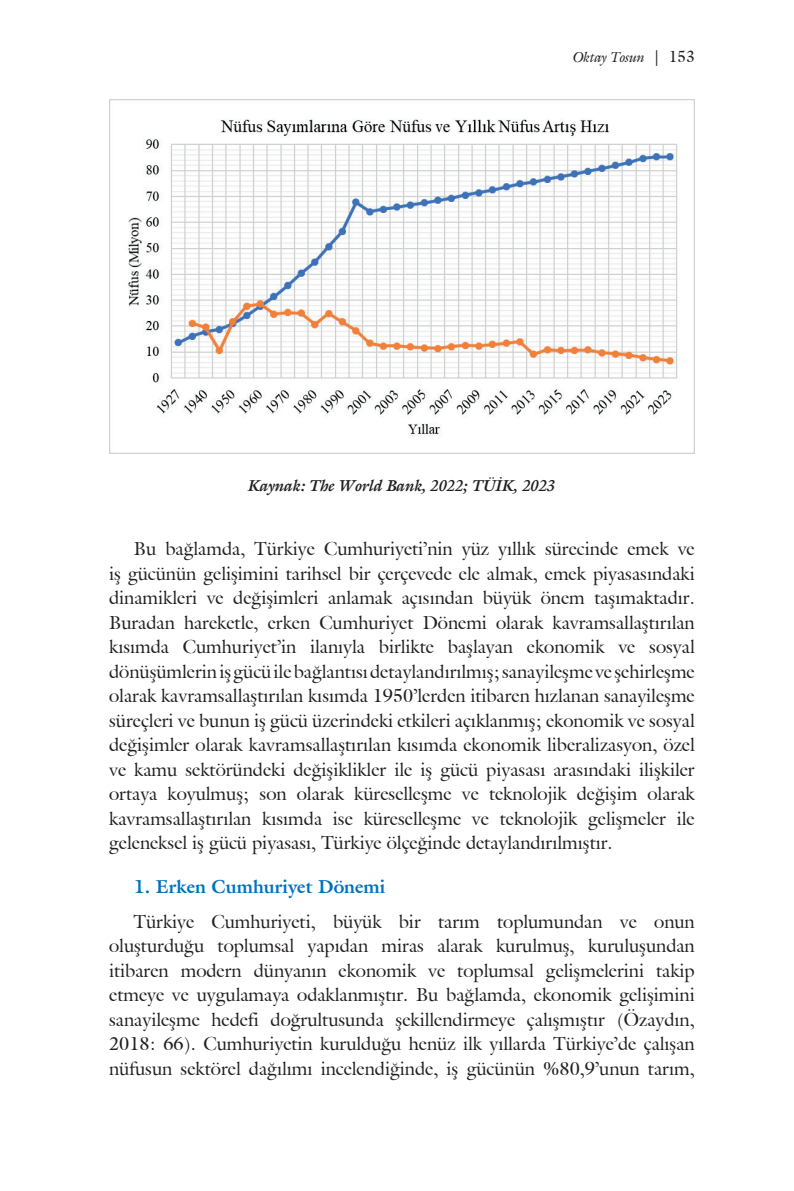
<style>
.page{position:relative;width:794px;height:1191px;background:#fff}
.page>*{position:absolute;margin:0;border:0;box-sizing:border-box;transform-origin:0 0}
.t1{font:18.38px/24.5px "Galliard IT Cby BT";color:#231f20;text-align:justify}
.t2{font:700 18.38px "Galliard IT Cby BT";color:#0072bc}
.t3{font:italic 700 15.75px "Galliard IT Cby BT";color:#231f20}
.t4{font:italic 14px "Galliard IT Cby BT";color:#231f20}
.s1{font-style:normal;font-size:15.75px}
</style>
<div class="page">
<img style="left:109px;top:99px;width:585px;height:354px">
<p class="t4" style="left:573px;top:47px;width:123px">Oktay Tosun <span class="s1">| 153</span></p>
<p class="t3" style="left:248px;top:475px;width:308px">Kaynak: The World Bank, 2022; TÜİK, 2023</p>
<p class="t1" style="left:109px;top:536px;width:587px;text-indent:25px">Bu bağlamda, Türkiye Cumhuriyeti’nin yüz yıllık sürecinde emek ve iş gücünün gelişimini tarihsel bir çerçevede ele almak, emek piyasasındaki dinamikleri ve değişimleri anlamak açısından büyük önem taşımaktadır.<br>Buradan hareketle, erken Cumhuriyet Dönemi olarak kavramsallaştırılan kısımda Cumhuriyet’in ilanıyla birlikte başlayan ekonomik ve sosyal dönüşümlerin iş gücü ile bağlantısı detaylandırılmış; sanayileşme ve şehirleşme olarak kavramsallaştırılan kısımda 1950’lerden itibaren hızlanan sanayileşme süreçleri ve bunun iş gücü üzerindeki etkileri açıklanmış; ekonomik ve sosyal değişimler olarak kavramsallaştırılan kısımda ekonomik liberalizasyon, özel ve kamu sektöründeki değişiklikler ile iş gücü piyasası arasındaki ilişkiler ortaya koyulmuş; son olarak küreselleşme ve teknolojik değişim olarak kavramsallaştırılan kısımda ise küreselleşme ve teknolojik gelişmeler ile geleneksel iş gücü piyasası, Türkiye ölçeğinde detaylandırılmıştır.</p>
<p class="t2" style="left:134px;top:875px;width:253px">1. Erken Cumhuriyet Dönemi</p>
<p class="t1" style="left:109px;top:909px;width:587px;text-indent:25px">Türkiye Cumhuriyeti, büyük bir tarım toplumundan ve onun oluşturduğu toplumsal yapıdan miras alarak kurulmuş, kuruluşundan itibaren modern dünyanın ekonomik ve toplumsal gelişmelerini takip etmeye ve uygulamaya odaklanmıştır. Bu bağlamda, ekonomik gelişimini sanayileşme hedefi doğrultusunda şekillendirmeye çalışmıştır (Özaydın, 2018: 66). Cumhuriyetin kurulduğu henüz ilk yıllarda Türkiye’de çalışan nüfusun sektörel dağılımı incelendiğinde, iş gücünün %80,9’unun tarım,</p>
</div>
